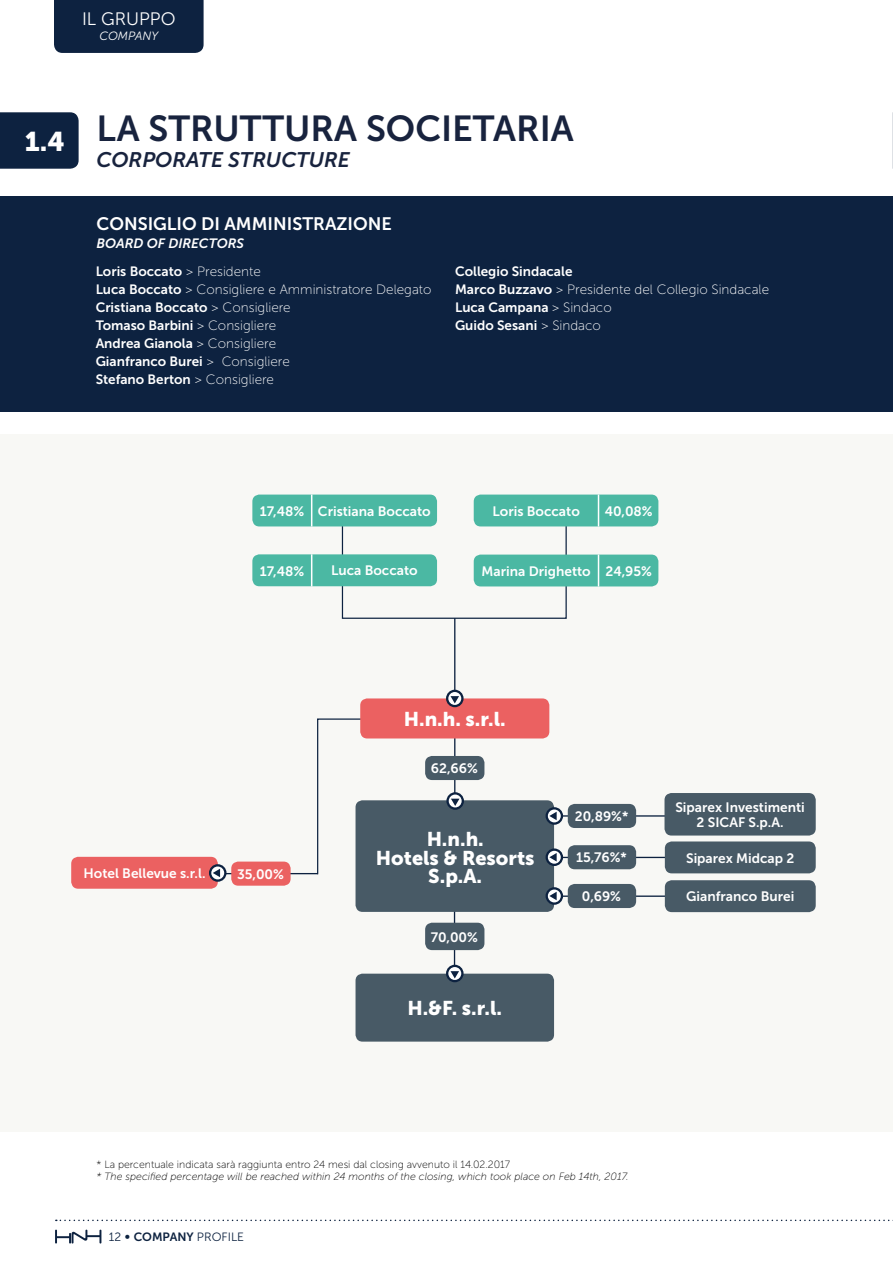
<style>
.page{position:relative;width:893px;height:1263px;background:#fff}
.page>*{position:absolute;margin:0;border:0;box-sizing:border-box;transform-origin:0 0}
.t1{font:36px "Museo Sans 700";color:#18233e}
.t2{font:27px "Museo Sans 900";color:#fff}
.t3{font:italic 21px "Museo Sans 700";color:#18233e}
.t4{font:19.8px/18.6px "Museo Sans 900";color:#fff;text-align:center}
.t5{font:18px "Museo Sans 700";color:#fff}
.t6{font:18px "Museo Sans 300";color:#fff}
.t7{font:13.65px/14.9px "Museo Sans 700";color:#fff;text-align:center}
.t8{font:13.5px/18px "Museo Sans 700";color:#fff}
.t9{font:13.5px "Museo Sans 100";color:#fff}
.t10{font:italic 13.5px "Museo Sans 700";color:#fff}
.t11{font:12px "Museo Sans 300";color:#0d2240}
.t12{font:italic 12px "Museo Sans 300";color:#fff}
.t13{font:italic 10.5px "Museo Sans 100";color:#000}
.t14{font:10.5px "Museo Sans 100";color:#000}
.s1{font-family:"Museo Sans 100"}
.s2{font-family:"Museo Sans 700"}
</style>
<div class="page">
<svg style="left:55px;top:1229px;width:46px;height:14px"></svg>
<svg style="left:56px;top:1219px;width:837px;height:2px"></svg>
<div style="left:0;top:435px;width:893px;height:697px;background:#f8f8f5"></div>
<div style="left:0;top:112px;width:79px;height:57px;background:#0d2240"></div>
<svg style="left:892px;top:112px;width:1px;height:57px"></svg>
<div style="left:0;top:196px;width:893px;height:216px;background:#0d2240"></div>
<svg style="left:341px;top:515px;width:226px;height:104px"></svg>
<hr style="left:454px;top:618px;width:1px;height:86px;background:#0d2240">
<hr style="left:454px;top:736px;width:1px;height:65px;background:#0d2240">
<hr style="left:454px;top:906px;width:1px;height:74px;background:#0d2240">
<div style="left:356px;top:974px;width:198px;height:67px;background:#485a66;border-radius:7px"></div>
<svg style="left:316px;top:718px;width:50px;height:157px"></svg>
<hr style="left:218px;top:873px;width:100px;height:1px;background:#0d2240">
<hr style="left:554px;top:857px;width:125px;height:1px;background:#0d2240">
<hr style="left:554px;top:895px;width:125px;height:2px;background:#0d2240">
<hr style="left:554px;top:815px;width:125px;height:2px;background:#0d2240">
<svg style="left:446px;top:965px;width:18px;height:17px"></svg>
<svg style="left:448px;top:967px;width:13px;height:13px"></svg>
<svg style="left:450px;top:971px;width:9px;height:7px"></svg>
<div style="left:252px;top:495px;width:185px;height:31px;background:#4bb8a3;border-radius:7px"></div>
<div style="left:474px;top:495px;width:184px;height:31px;background:#4bb8a3;border-radius:7px"></div>
<div style="left:474px;top:555px;width:184px;height:31px;background:#4bb8a3;border-radius:7px"></div>
<div style="left:356px;top:800px;width:198px;height:112px;background:#485a66;border-radius:7px"></div>
<div style="left:360px;top:698px;width:189px;height:40px;background:#eb6161;border-radius:7px"></div>
<hr style="left:311px;top:495px;width:1px;height:31px;background:#fff">
<hr style="left:598px;top:495px;width:1px;height:31px;background:#fff">
<hr style="left:598px;top:555px;width:1px;height:31px;background:#fff">
<div style="left:252px;top:554px;width:185px;height:32px;background:#4bb8a3;border-radius:7px"></div>
<hr style="left:311px;top:554px;width:1px;height:32px;background:#fff">
<div style="left:71px;top:857px;width:147px;height:32px;background:#eb6161;border-radius:7px"></div>
<div style="left:665px;top:841px;width:151px;height:32px;background:#485a66;border-radius:7px"></div>
<div style="left:665px;top:880px;width:151px;height:32px;background:#485a66;border-radius:7px"></div>
<div style="left:664px;top:793px;width:152px;height:42px;background:#485a66;border-radius:7px"></div>
<svg style="left:446px;top:690px;width:18px;height:17px"></svg>
<svg style="left:448px;top:692px;width:13px;height:13px"></svg>
<svg style="left:450px;top:696px;width:9px;height:7px"></svg>
<svg style="left:446px;top:792px;width:18px;height:18px"></svg>
<svg style="left:449px;top:794px;width:13px;height:13px"></svg>
<svg style="left:451px;top:799px;width:8px;height:7px"></svg>
<div style="left:425px;top:756px;width:59px;height:24px;background:#485a66;border-radius:7px"></div>
<div style="left:568px;top:804px;width:68px;height:24px;background:#485a66;border-radius:7px"></div>
<div style="left:568px;top:845px;width:68px;height:24px;background:#485a66;border-radius:7px"></div>
<div style="left:568px;top:884px;width:68px;height:24px;background:#485a66;border-radius:7px"></div>
<div style="left:231px;top:861px;width:60px;height:25px;background:#eb6161;border-radius:7px"></div>
<div style="left:425px;top:923px;width:59px;height:27px;background:#485a66;border-radius:7px"></div>
<svg style="left:545px;top:807px;width:18px;height:18px"></svg>
<svg style="left:548px;top:809px;width:13px;height:13px"></svg>
<svg style="left:549px;top:812px;width:8px;height:8px"></svg>
<svg style="left:545px;top:848px;width:18px;height:18px"></svg>
<svg style="left:548px;top:851px;width:13px;height:13px"></svg>
<svg style="left:549px;top:853px;width:8px;height:8px"></svg>
<svg style="left:545px;top:887px;width:18px;height:18px"></svg>
<svg style="left:548px;top:889px;width:13px;height:13px"></svg>
<svg style="left:549px;top:892px;width:8px;height:8px"></svg>
<svg style="left:209px;top:864px;width:18px;height:18px"></svg>
<svg style="left:211px;top:866px;width:13px;height:13px"></svg>
<svg style="left:213px;top:869px;width:7px;height:8px"></svg>
<div style="left:54px;top:0;width:150px;height:53px;background:#0d2240"></div>
<h3 class="t6" style="left:82px;top:10px;width:95px">IL GRUPPO</h3>
<p class="t12" style="left:99px;top:29px;width:60px">COMPANY</p>
<h2 class="t2" style="left:25px;top:126px;width:41px">1.4</h2>
<h1 class="t1" style="left:97px;top:109px;width:479px">LA STRUTTURA SOCIETARIA</h1>
<h3 class="t3" style="left:97px;top:148px;width:255px">CORPORATE STRUCTURE</h3>
<h3 class="t5" style="left:97px;top:214px;width:297px">CONSIGLIO DI AMMINISTRAZIONE</h3>
<p class="t10" style="left:97px;top:236px;width:149px">BOARD OF DIRECTORS</p>
<p class="t8" style="left:96px;top:262px;width:167px">Loris Boccato <span class="s1">&gt; Presidente</span></p>
<p class="t9" style="left:96px;top:282px;width:337px"><span class="s2">Luca Boccato</span> &gt; Consigliere e Amministratore Delegato</p>
<p class="t8" style="left:96px;top:298px;width:197px">Cristiana Boccato <span class="s1">&gt; Consigliere<br></span>Tomaso Barbini <span class="s1">&gt; Consigliere<br></span>Andrea Gianola <span class="s1">&gt; Consigliere<br></span>Gianfranco Burei <span class="s1">&gt; Consigliere<br></span>Stefano Berton <span class="s1">&gt; Consigliere</span></p>
<p class="t8" style="left:455px;top:262px;width:119px">Collegio Sindacale</p>
<p class="t9" style="left:455px;top:282px;width:316px"><span class="s2">Marco Buzzavo</span> &gt; Presidente del Collegio Sindacale</p>
<p class="t8" style="left:455px;top:298px;width:158px">Luca Campana <span class="s1">&gt; Sindaco<br></span>Guido Sesani <span class="s1">&gt; Sindaco</span></p>
<p class="t7" style="left:260px;top:503px;width:46px">17,48%</p>
<p class="t7" style="left:605px;top:503px;width:49px">40,08%</p>
<p class="t7" style="left:318px;top:503px;width:114px">Cristiana Boccato</p>
<p class="t7" style="left:493px;top:503px;width:89px">Loris Boccato</p>
<p class="t7" style="left:260px;top:564px;width:46px">17,48%</p>
<p class="t7" style="left:331px;top:563px;width:88px">Luca Boccato</p>
<p class="t7" style="left:482px;top:563px;width:111px">Marina Drighetto</p>
<p class="t7" style="left:606px;top:563px;width:48px">24,95%</p>
<p class="t7" style="left:84px;top:866px;width:123px">Hotel Bellevue s.r.l.</p>
<p class="t7" style="left:237px;top:866px;width:48px">35,00%</p>
<h3 class="t4" style="left:404px;top:710px;width:103px">H.n.h. s.r.l.</h3>
<p class="t7" style="left:431px;top:761px;width:48px">62,66%</p>
<h3 class="t4" style="left:376px;top:830px;width:160px">H.n.h.<br>Hotels &amp; Resorts<br>S.p.A.</h3>
<p class="t7" style="left:431px;top:929px;width:49px">70,00%</p>
<h3 class="t4" style="left:407px;top:999px;width:96px">H.&amp;F. s.r.l.</h3>
<p class="t7" style="left:575px;top:809px;width:55px">20,89%*</p>
<p class="t7" style="left:576px;top:850px;width:52px">15,76%*</p>
<p class="t7" style="left:582px;top:889px;width:41px">0,69%</p>
<p class="t7" style="left:675px;top:800px;width:131px">Siparex Investimenti<br>2 SICAF S.p.A.</p>
<p class="t7" style="left:686px;top:850px;width:110px">Siparex Midcap 2</p>
<p class="t7" style="left:686px;top:889px;width:110px">Gianfranco Burei</p>
<p class="t14" style="left:97px;top:1158px;width:415px">* La percentuale indicata sarà raggiunta entro 24 mesi dal closing avvenuto il 14.02.2017</p>
<p class="t13" style="left:97px;top:1171px;width:534px">* The specified percentage will be reached within 24 months of the closing, which took place on Feb 14th, 2017.</p>
<p class="t11" style="left:109px;top:1230px;width:137px">12 ∞ <span class="s2">COMPANY</span> PROFILE</p>
</div>
